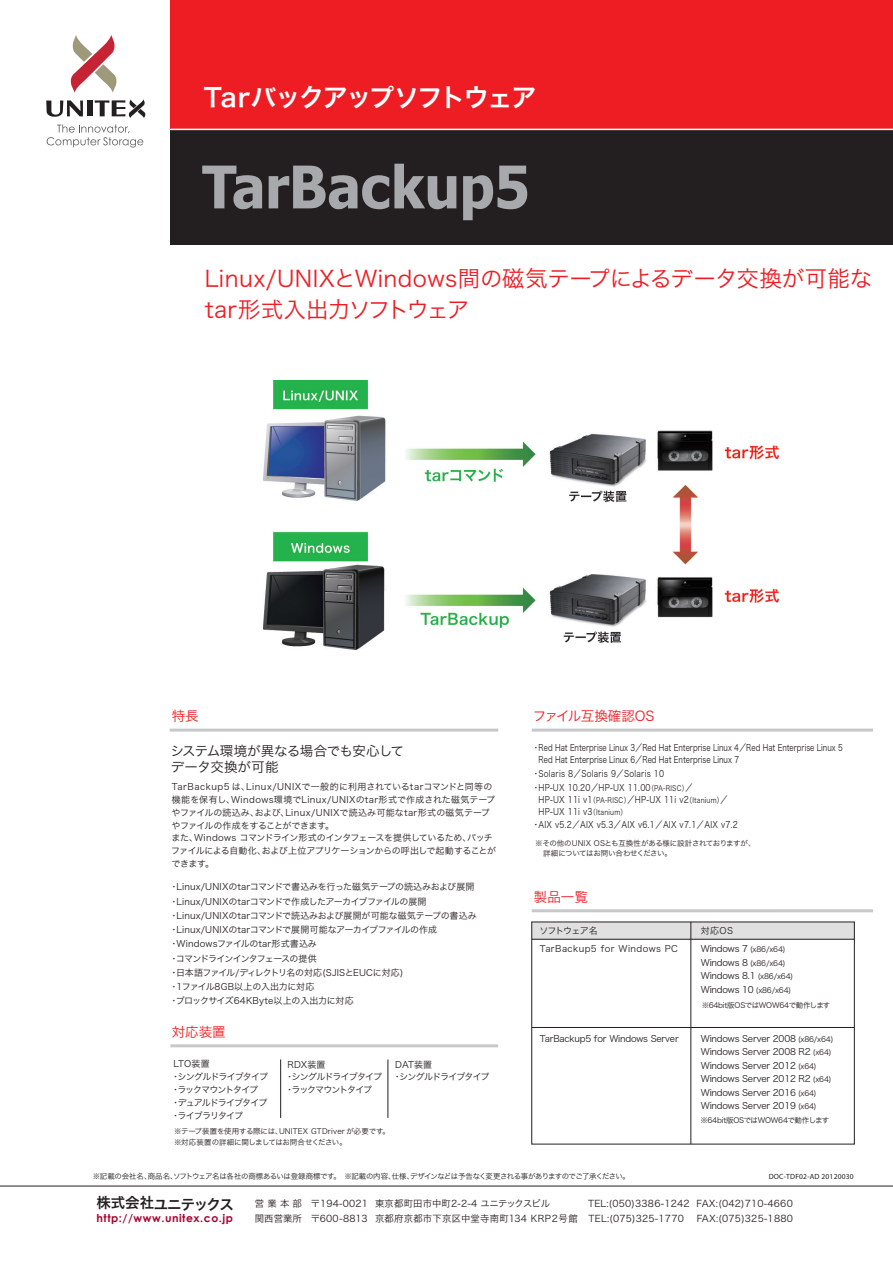
<style>
.page{position:relative;width:893px;height:1263px;background:#fff}
.page>*{position:absolute;margin:0;border:0;box-sizing:border-box;transform-origin:0 0}
.t1{font:700 58.8px "Tahoma";letter-spacing:-.005em;color:#a8a9ad;scale:.95 1}
.t2{font:25.5px "Hira Kaku Pro W6";letter-spacing:-.07em;color:#fff}
.t3{font:22.5px/31.5px "Hira Kaku Pro W3";letter-spacing:.01em;color:#ee1d23}
.t4{font:14.4px "Hira Kaku Pro W6";letter-spacing:-.055em;color:#231f20}
.t5{font:13.5px/16.5px "Hira Kaku Pro W3";letter-spacing:-.025em;color:#231f20}
.t6{font:13.5px "Hira Kaku Pro W3";color:#ee1d23}
.t7{font:700 10.95px "Century Gothic";letter-spacing:.05em;color:#a90332}
.t8{font:9.3px/15px "Hira Kaku Pro W3";letter-spacing:.025em;color:#231f20}
.t9{font:9px/14.2px "Hira Kaku Pro W3";letter-spacing:-.01em;color:#231f20}
.t10{font:9px/14px "Hira Kaku Pro W3";letter-spacing:.03em;color:#231f20}
.t11{font:9px/12px "Hira Kaku Pro W3";letter-spacing:.03em;color:#231f20;scale:.85 1}
.t12{font:9px/12.8px "Hira Kaku Pro W3";letter-spacing:-.11em;color:#231f20}
.t13{font:9px/12.8px "Hira Kaku Pro W3";letter-spacing:-.095em;color:#231f20}
.t14{font:9px "Hira Kaku Pro W3";letter-spacing:.045em;color:#231f20}
.t15{font:9px/12.8px "Hira Kaku Pro W3";letter-spacing:-.09em;color:#231f20}
.t16{font:7.5px/10.5px "Hira Kaku Pro W3";letter-spacing:-.03em;color:#231f20}
.t17{font:7.5px "Hira Kaku Pro W3";letter-spacing:-.05em;color:#231f20}
.t18{font:7.5px/10.5px "Hira Kaku Pro W3";letter-spacing:-.01em;color:#231f20}
.t19{font:7.5px "Myriad";letter-spacing:.025em;color:#231f20}
.s1{font-size:7.5px}
.s2{font-size:9px}
</style>
<div class="page">
<hr style="left:532px;top:728px;width:341px;height:3px;background:#c7c8ca">
<hr style="left:532px;top:909px;width:341px;height:3px;background:#c7c8ca">
<hr style="left:170px;top:728px;width:328px;height:3px;background:#c7c8ca">
<hr style="left:170px;top:1044px;width:328px;height:3px;background:#c7c8ca">
<hr style="left:0;top:1185px;width:893px;height:1px;background:#231f20">
<div style="left:170px;top:0;width:723px;height:129px;background:#ee1d23"></div>
<div style="left:170px;top:131px;width:723px;height:114px;background:#231f20"></div>
<svg style="left:46px;top:100px;width:37px;height:17px"></svg>
<div style="left:87px;top:100px;width:6px;height:16px;background:#231f20"></div>
<svg style="left:95px;top:99px;width:51px;height:19px"></svg>
<svg style="left:70px;top:35px;width:47px;height:58px"></svg>
<svg style="left:47px;top:124px;width:96px;height:23px"></svg>
<img style="left:263px;top:380px;width:516px;height:269px">
<hr style="left:280px;top:1059px;width:1px;height:58px;background:#231f20">
<hr style="left:388px;top:1059px;width:1px;height:58px;background:#231f20">
<svg style="left:531px;top:921px;width:323px;height:223px"></svg>
<hr style="left:690px;top:922px;width:1px;height:222px;background:#231f20">
<hr style="left:532px;top:939px;width:322px;height:1px;background:#231f20">
<hr style="left:532px;top:1027px;width:322px;height:1px;background:#231f20">
<h2 class="t2" style="left:204px;top:74px;width:334px">Tarバックアップソフトウェア</h2>
<h1 class="t1" style="left:202px;top:146px;width:346px">TarBackup5</h1>
<h3 class="t3" style="left:205px;top:261px;width:669px">Linux/UNIXとWindows間の磁気テープによるデータ交換が可能なtar形式入出力ソフトウェア</h3>
<h3 class="t6" style="left:172px;top:704px;width:29px">特長</h3>
<h3 class="t5" style="left:170px;top:741px;width:235px">システム環境が異なる場合でも安心してデータ交換が可能</h3>
<p class="t9" style="left:171px;top:780px;width:326px;line-height:12.8px">TarBackup5 は、Linux/UNIXで一般的に利用されているtarコマンドと同等の機能を保有し、Windows環境でLinux/UNIXのtar形式で作成された磁気テープやファイルの読込み、および、Linux/UNIXで読込み可能なtar形式の磁気テープやファイルの作成をすることができます。<br>また、Windows コマンドライン形式のインタフェースを提供しているため、バッチファイルによる自動化、および上位アプリケーションからの呼出しで起動することができます。</p>
<p class="t9" style="left:170px;top:879px;width:309px">・Linux/UNIXのtarコマンドで書込みを行った磁気テープの読込みおよび展開・Linux/UNIXのtarコマンドで作成したアーカイブファイルの展開・Linux/UNIXのtarコマンドで読込みおよび展開が可能な磁気テープの書込み・Linux/UNIXのtarコマンドで展開可能なアーカイブファイルの作成・Windowsファイルのtar形式書込み<br>・コマンドラインインタフェースの提供<br>・日本語ファイル/ディレクトリ名の対応(SJISとEUCに対応)<br>・1ファイル8GB以上の入出力に対応<br>・ブロックサイズ64KByte以上の入出力に対応</p>
<h3 class="t6" style="left:172px;top:1019px;width:56px">対応装置</h3>
<p class="t12" style="left:171px;top:1057px;width:98px">LTO装置<br>・シングルドライブタイプ・ラックマウントタイプ・デュアルドライブタイプ・ライブラリタイプ</p>
<p class="t18" style="left:174px;top:1125px;width:218px">※テープ装置を使用する際には、UNITEX GTDriverが必要です。※対応装置の詳細に関しましてはお問合せください。</p>
<p class="t13" style="left:285px;top:1057px;width:98px">RDX装置<br>・シングルドライブタイプ・ラックマウントタイプ</p>
<p class="t15" style="left:393px;top:1057px;width:98px">DAT装置<br>・シングルドライブタイプ</p>
<h3 class="t6" style="left:533px;top:704px;width:123px">ファイル互換確認OS</h3>
<p class="t9" style="left:539px;top:741px;width:306px;line-height:12px;text-indent:-7px">・Red Hat Enterprise Linux 3／Red Hat Enterprise Linux 4／Red Hat Enterprise Linux 5<br>Red Hat Enterprise Linux 6／Red Hat Enterprise Linux 7</p>
<p class="t10" style="left:532px;top:765px;width:163px">・Solaris 8／Solaris 9／Solaris 10・HP-UX 10.20／HP-UX 11.00<span class="s1">（PA-RISC）</span>／</p>
<p class="t11" style="left:539px;top:792px;width:224px">HP-UX 11i v1<span class="s1">（PA-RISC）</span>／HP-UX 11i v2<span class="s1">（Itanium）</span>／<br>HP-UX 11i v3<span class="s1">（Itanium）</span></p>
<p class="t10" style="left:532px;top:817px;width:208px">・AIX v5.2／AIX v5.3／AIX v6.1／AIX v7.1／AIX v7.2</p>
<p class="t16" style="left:535px;top:837px;width:222px">※その他のUNIX OSとも互換性がある様に設計されておりますが、　詳細についてはお問い合わせください。</p>
<h3 class="t6" style="left:534px;top:884px;width:55px">製品一覧</h3>
<p class="t13" style="left:539px;top:923px;width:60px">ソフトウェア名</p>
<p class="t9" style="left:701px;top:923px;width:34px">対応OS</p>
<p class="t14" style="left:540px;top:940px;width:139px">TarBackup5 for Windows PC</p>
<p class="t9" style="left:540px;top:1030px;width:140px">TarBackup5 for Windows Server</p>
<p class="t16" style="left:701px;top:942px;width:86px;line-height:13.5px"><span class="s2">Windows 7</span> (x86/x64)<br><span class="s2">Windows 8</span> (x86/x64)</p>
<p class="t9" style="left:701px;top:968px;width:94px;line-height:13.5px">Windows 8.1 <span class="s1">(x86/x64)<br></span>Windows 10 <span class="s1">(x86/x64)</span></p>
<p class="t16" style="left:702px;top:999px;width:130px">※64bit版OSではWOW64で動作します</p>
<p class="t9" style="left:701px;top:1030px;width:134px;line-height:13.5px">Windows Server 2008 <span class="s1">(x86/x64)<br></span>Windows Server 2008 R2 <span class="s1">(x64)<br></span>Windows Server 2012 <span class="s1">(x64)<br></span>Windows Server 2012 R2 <span class="s1">(x64)<br></span>Windows Server 2016 <span class="s1">(x64)<br></span>Windows Server 2019 <span class="s1">(x64)</span></p>
<p class="t16" style="left:700px;top:1114px;width:130px">※64bit版OSではWOW64で動作します</p>
<p class="t17" style="left:93px;top:1169px;width:539px">※記載の会社名、商品名、ソフトウェア名は各社の商標あるいは登録商標です。　※記載の内容、仕様、デザインなどは予告なく変更される事がありますのでご了承ください。</p>
<p class="t19" style="left:769px;top:1172px;width:86px">DOC-TDF02-AD 20120030</p>
<h3 class="t4" style="left:96px;top:1191px;width:139px">株式会社ユニテックス</h3>
<p class="t7" style="left:96px;top:1209px;width:138px">http://www.unitex.co.jp</p>
<p class="t8" style="left:255px;top:1195px;width:306px">営業本部 〒194-0021 東京都町田市中町2-2-4 ユニテックスビル　</p>
<p class="t8" style="left:255px;top:1195px;width:539px;text-indent:333px">TEL:(050)3386-1242 FAX:(042)710-4660関西営業所　〒600-8813 京都府京都市下京区中堂寺南町134 KRP2号館　TEL:(075)325-1770</p>
<p class="t8" style="left:697px;top:1210px;width:98px">FAX:(075)325-1880</p>
</div>
